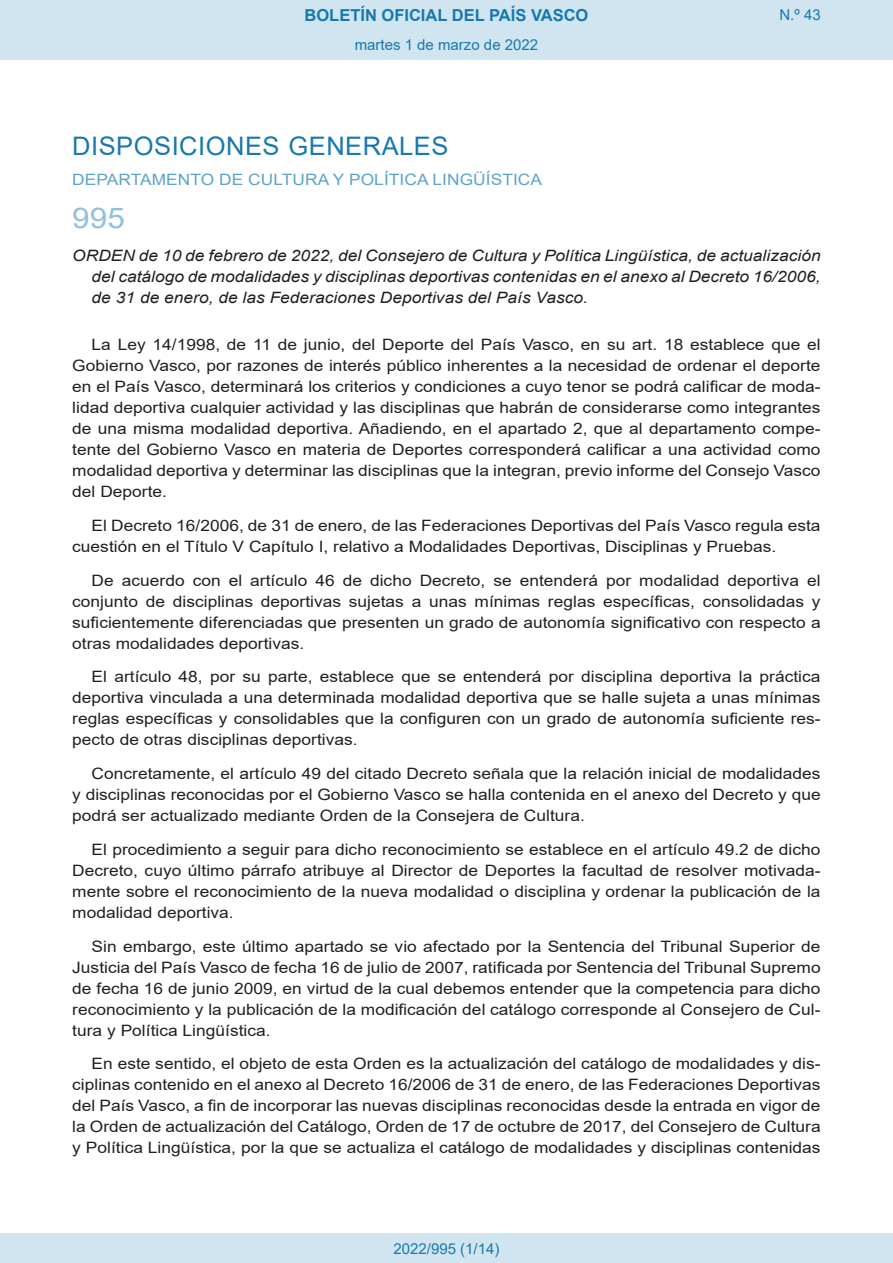
<style>
.page{position:relative;width:893px;height:1263px;background:#fff}
.page>*{position:absolute;margin:0;border:0;box-sizing:border-box;transform-origin:0 0}
.BOPVOrden{font:28.5px "Arial";color:#90c0db;scale:1.11 1}
.BOPVSeccion{font:25.5px "Arial";letter-spacing:.02em;color:#1879ad}
.t1{font:700 16.5px "Arial";color:#1879ad}
.BOPVDetalle{font:15.6px/21px "Arial";color:#231f20;text-align:justify;scale:1.11 1}
.BOPVTitulo{font:italic 15.6px/21px "Arial";color:#231f20;text-align:justify;scale:1.11 1}
.BOPVOrganismo{font:15.6px "Arial";letter-spacing:.005em;color:#5ea4ca;scale:1.11 1}
.Paginacion_Centro{font:15px "Arial";color:#1879ad}
</style>
<div class="page">
<div style="left:0;top:0;width:893px;height:60px;background:#d0e5f0"></div>
<div style="left:0;top:1233px;width:893px;height:30px;background:#d0e5f0"></div>
<p class="t1" style="left:305px;top:3px;width:285px">BOLETÍN OFICIAL DEL PAÍS VASCO</p>
<p class="Paginacion_Centro" style="left:355px;top:35px;width:185px">martes 1 de marzo de 2022</p>
<p class="Paginacion_Centro" style="left:779px;top:5px;width:43px">N.º 43</p>
<p class="BOPVSeccion" style="left:72px;top:128px;width:378px">DISPOSICIONES GENERALES</p>
<p class="BOPVOrganismo" style="left:72px;top:169px;width:425px">DEPARTAMENTO DE CULTURA Y POLÍTICA LINGÜÍSTICA</p>
<p class="BOPVOrden" style="left:72px;top:198px;width:49px">995</p>
<p class="BOPVTitulo" style="left:92px;top:246px;width:658px;text-indent:-19px">ORDEN de 10 de febrero de 2022, del Consejero de Cultura y Política Lingüística, de actualización del catálogo de modalidades y disciplinas deportivas contenidas en el anexo al Decreto 16/2006, de 31 de enero, de las Federaciones Deportivas del País Vasco.</p>
<p class="BOPVDetalle" style="left:72px;top:334px;width:676px;text-indent:19px">La Ley 14/1998, de 11 de junio, del Deporte del País Vasco, en su art. 18 establece que el Gobierno Vasco, por razones de interés público inherentes a la necesidad de ordenar el deporte en el País Vasco, determinará los criterios y condiciones a cuyo tenor se podrá calificar de moda&shy;lidad deportiva cualquier actividad y las disciplinas que habrán de considerarse como integrantes de una misma modalidad deportiva. Añadiendo, en el apartado 2, que al departamento compe&shy;tente del Gobierno Vasco en materia de Deportes corresponderá calificar a una actividad como modalidad deportiva y determinar las disciplinas que la integran, previo informe del Consejo Vasco del Deporte.</p>
<p class="BOPVDetalle" style="left:72px;top:515px;width:676px;text-indent:19px">El Decreto 16/2006, de 31 de enero, de las Federaciones Deportivas del País Vasco regula esta cuestión en el Título V Capítulo I, relativo a Modalidades Deportivas, Disciplinas y Pruebas.</p>
<p class="BOPVDetalle" style="left:72px;top:569px;width:676px;text-indent:19px">De acuerdo con el artículo 46 de dicho Decreto, se entenderá por modalidad deportiva el conjunto de disciplinas deportivas sujetas a unas mínimas reglas específicas, consolidadas y suficientemente diferenciadas que presenten un grado de autonomía significativo con respecto a otras modalidades deportivas.</p>
<p class="BOPVDetalle" style="left:72px;top:666px;width:676px;text-indent:19px">El artículo 48, por su parte, establece que se entenderá por disciplina deportiva la práctica deportiva vinculada a una determinada modalidad deportiva que se halle sujeta a unas mínimas reglas específicas y consolidables que la configuren con un grado de autonomía suficiente res&shy;pecto de otras disciplinas deportivas.</p>
<p class="BOPVDetalle" style="left:72px;top:763px;width:676px;text-indent:19px">Concretamente, el artículo 49 del citado Decreto señala que la relación inicial de modalidades y disciplinas reconocidas por el Gobierno Vasco se halla contenida en el anexo del Decreto y que podrá ser actualizado mediante Orden de la Consejera de Cultura.</p>
<p class="BOPVDetalle" style="left:72px;top:839px;width:676px;text-indent:19px">El procedimiento a seguir para dicho reconocimiento se establece en el artículo 49.2 de dicho Decreto, cuyo último párrafo atribuye al Director de Deportes la facultad de resolver motivada&shy;mente sobre el reconocimiento de la nueva modalidad o disciplina y ordenar la publicación de la modalidad deportiva.</p>
<p class="BOPVDetalle" style="left:72px;top:935px;width:676px;text-indent:19px">Sin embargo, este último apartado se vio afectado por la Sentencia del Tribunal Superior de Justicia del País Vasco de fecha 16 de julio de 2007, ratificada por Sentencia del Tribunal Supremo de fecha 16 de junio 2009, en virtud de la cual debemos entender que la competencia para dicho reconocimiento y la publicación de la modificación del catálogo corresponde al Consejero de Cul&shy;tura y Política Lingüística.</p>
<p class="BOPVDetalle" style="left:72px;top:1053px;width:676px;text-indent:19px">En este sentido, el objeto de esta Orden es la actualización del catálogo de modalidades y dis&shy;ciplinas contenido en el anexo al Decreto 16/2006 de 31 de enero, de las Federaciones Deportivas del País Vasco, a fin de incorporar las nuevas disciplinas reconocidas desde la entrada en vigor de la Orden de actualización del Catálogo, Orden de 17 de octubre de 2017, del Consejero de Cultura y Política Lingüística, por la que se actualiza el catálogo de modalidades y disciplinas contenidas</p>
<p class="Paginacion_Centro" style="left:393px;top:1238px;width:107px">2022/995 (1/14)</p>
</div>
